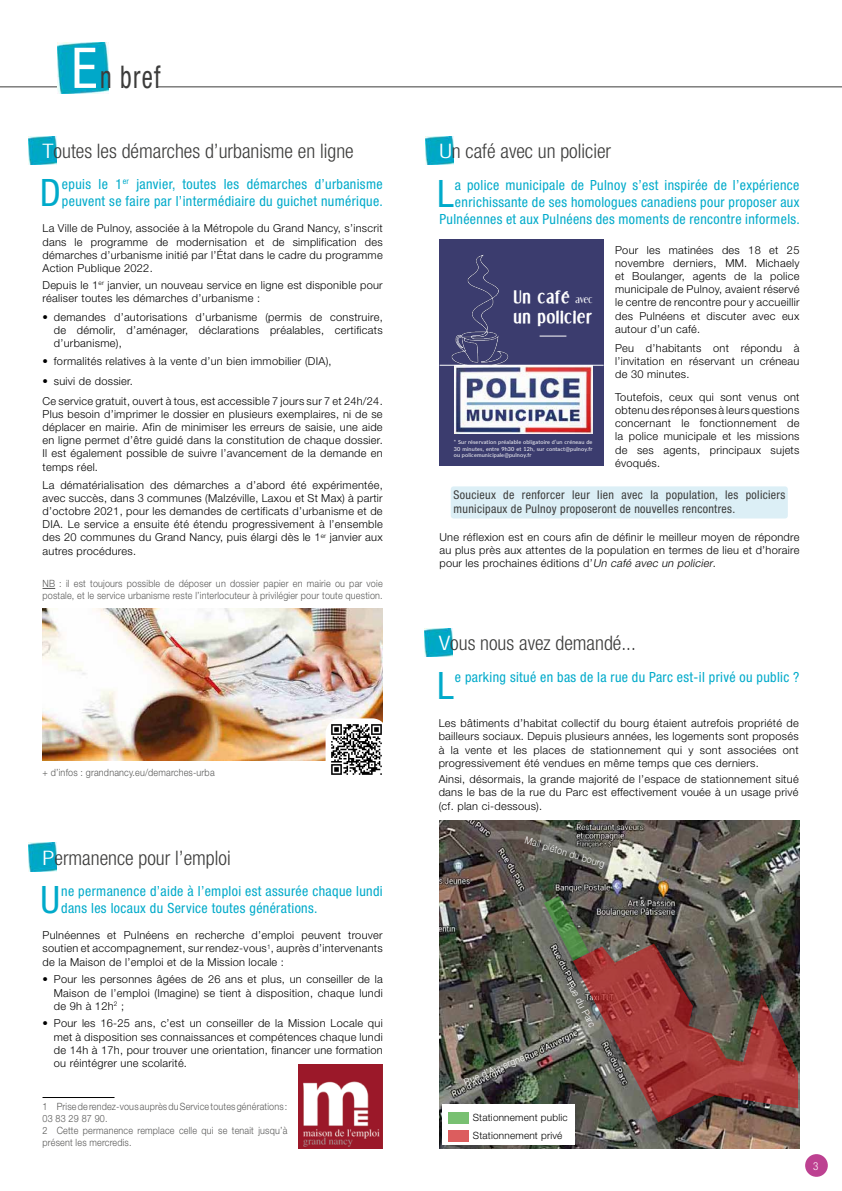
<style>
.page{position:relative;width:842px;height:1191px;background:#fff}
.page>*{position:absolute;margin:0;border:0;box-sizing:border-box;transform-origin:0 0}
.t1{font:condensed 37.8px "Helvetica Neue LT";color:#00aaca}
.t2{font:condensed 31.2px "Helvetica Neue LT";color:#3c3c3b;scale:.8 1}
.t3{font:300 condensed 20px "Helvetica Neue LT";color:#3c3c3b}
.t4{font:700 16.9px/20.3px "Dream Orphans";letter-spacing:.03em;color:#fff}
.t5{font:condensed 14px/17px "Helvetica Neue LT";letter-spacing:.025em;color:#00aaca}
.t6{font:condensed 12px/14.4px "Helvetica Neue LT";letter-spacing:.025em;color:#3c3c3b}
.t7{font:300 11px/13.2px "Helvetica Neue LT";letter-spacing:.025em;color:#000;text-align:justify}
.t8{font:300 condensed 11px "Helvetica Neue LT";color:#fff}
.t9{font:300 10px/12px "Helvetica Neue LT";letter-spacing:.02em;color:#575756;scale:.9 1}
.t10{font:300 10px "Helvetica Neue LT";color:#fff;scale:.9 1}
.t11{font:300 10px/18.8px "Helvetica Neue LT";letter-spacing:.02em;color:#000}
.t12{font:5.5px/6.6px "Lato";letter-spacing:.025em;color:#fff;text-align:justify}
.s1{font-size:56.2px;color:#fff}
.s2{color:#fff}
.s3{font-style:italic}
.s4{font-weight:400;font-size:9.9px}
</style>
<div class="page">
<div style="left:805px;top:1154px;width:23px;height:22px;background:#bd4191;border-radius:50%"></div>
<hr style="left:0;top:86px;width:71px;height:1px;background:#3c3c3b">
<hr style="left:157px;top:86px;width:685px;height:1px;background:#3c3c3b">
<img style="left:57px;top:43px;width:51px;height:51px">
<svg style="left:43px;top:588px;width:12px;height:1px"></svg>
<img style="left:28px;top:136px;width:29px;height:28px">
<img style="left:424px;top:628px;width:29px;height:28px">
<div style="left:451px;top:486px;width:337px;height:32px;background:#dceff6;border-radius:3px"></div>
<img style="left:425px;top:136px;width:29px;height:28px">
<div style="left:439px;top:240px;width:165px;height:226px;background:#3b3c6e"></div>
<img style="left:454px;top:366px;width:139px;height:67px">
<img style="left:439px;top:255px;width:93px;height:127px">
<hr style="left:440px;top:365px;width:164px;height:1px;background:#fff">
<svg style="left:540px;top:336px;width:26px;height:1px"></svg>
<hr style="left:43px;top:1097px;width:72px;height:1px;background:#000">
<img style="left:28px;top:843px;width:29px;height:28px">
<img style="left:439px;top:821px;width:360px;height:327px">
<img style="left:43px;top:608px;width:340px;height:152px">
<img style="left:326px;top:718px;width:57px;height:57px">
<img style="left:299px;top:1064px;width:84px;height:84px">
<svg style="left:573px;top:943px;width:225px;height:179px"></svg>
<svg style="left:544px;top:896px;width:45px;height:64px"></svg>
<div style="left:442px;top:1104px;width:132px;height:41px;background:#fff"></div>
<div style="left:448px;top:1112px;width:21px;height:11px;background:#78c071"></div>
<div style="left:448px;top:1130px;width:21px;height:12px;background:#dc5d5e"></div>
<h2 class="t2" style="left:71px;top:59px;width:113px"><span class="s1">E</span>n bref</h2>
<h3 class="t3" style="left:43px;top:140px;width:313px"><span class="s2">T</span>outes les démarches d’urbanisme en ligne</h3>
<h1 class="t1" style="left:40px;top:171px;width:23px">D</h1>
<p class="t5" style="left:62px;top:175px;width:323px">epuis le 1<sup>er</sup> janvier, toutes les démarches d’urbanisme peuvent se faire par l’intermédiaire du guichet numérique.</p>
<p class="t7" style="left:43px;top:222px;width:342px">La Ville de Pulnoy, associée à la Métropole du Grand Nancy, s’inscrit dans le programme de modernisation et de simplification des démarches d’urbanisme initié par l’État dans le cadre du programme Action Publique 2022.</p>
<p class="t7" style="left:43px;top:278px;width:342px">Depuis le 1<sup>er</sup> janvier, un nouveau service en ligne est disponible pour réaliser toutes les démarches d’urbanisme :</p>
<p class="t7" style="left:54px;top:310px;width:330px;text-indent:-11px">• demandes d’autorisations d’urbanisme (permis de construire, de démolir, d’aménager, déclarations préalables, certificats d’urbanisme),</p>
<p class="t7" style="left:43px;top:354px;width:291px">• formalités relatives à la vente d’un bien immobilier (DIA),</p>
<p class="t7" style="left:43px;top:370px;width:342px;line-height:20px">• suivi de dossier.<br>Ce service gratuit, ouvert à tous, est accessible 7 jours sur 7 et 24h/24.</p>
<p class="t7" style="left:43px;top:407px;width:342px">Plus besoin d’imprimer le dossier en plusieurs exemplaires, ni de se déplacer en mairie. Afin de minimiser les erreurs de saisie, une aide en ligne permet d’être guidé dans la constitution de chaque dossier.<br>Il est également possible de suivre l’avancement de la demande en temps réel.</p>
<p class="t7" style="left:43px;top:478px;width:342px">La dématérialisation des démarches a d’abord été expérimentée, avec succès, dans 3 communes (Malzéville, Laxou et St Max) à partir d’octobre 2021, pour les demandes de certificats d’urbanisme et de DIA. Le service a ensuite été étendu progressivement à l’ensemble des 20 communes du Grand Nancy, puis élargi dès le 1<sup>er</sup> janvier aux autres procédures.</p>
<p class="t9" style="left:43px;top:577px;width:379px">NB : il est toujours possible de déposer un dossier papier en mairie ou par voie postale, et le service urbanisme reste l’interlocuteur à privilégier pour toute question.</p>
<p class="t9" style="left:43px;top:765px;width:193px">+ d’infos : grandnancy.eu/demarches-urba</p>
<h3 class="t3" style="left:43px;top:846px;width:190px"><span class="s2">P</span>ermanence pour l’emploi</h3>
<h1 class="t1" style="left:41px;top:877px;width:21px">U</h1>
<p class="t5" style="left:61px;top:882px;width:323px">ne permanence d’aide à l’emploi est assurée chaque lundi dans les locaux du Service toutes générations.</p>
<p class="t7" style="left:43px;top:928px;width:342px">Pulnéennes et Pulnéens en recherche d’emploi peuvent trouver soutien et accompagnement, sur rendez-vous<sup>1</sup>, auprès d’intervenants de la Maison de l’emploi et de la Mission locale :</p>
<p class="t7" style="left:54px;top:972px;width:330px;text-indent:-11px">• Pour les personnes âgées de 26 ans et plus, un conseiller de la Maison de l’emploi (Imagine) se tient à disposition, chaque lundi de 9h à 12h<sup>2</sup> ;</p>
<p class="t7" style="left:54px;top:1016px;width:330px;text-indent:-11px">• Pour les 16-25 ans, c’est un conseiller de la Mission Locale qui met à disposition ses connaissances et compétences chaque lundi de 14h à 17h, pour trouver une orientation, financer une formation ou réintégrer une scolarité.</p>
<p class="t9" style="left:43px;top:1099px;width:274px">1 Prise de rendez-vous auprès du Service toutes générations :<br>03 83 29 87 90.<br>2 Cette permanence remplace celle qui se tenait jusqu’à présent les mercredis.</p>
<h3 class="t3" style="left:439px;top:140px;width:173px"><span class="s2">U</span>n café avec un policier</h3>
<p class="t5" style="left:439px;top:176px;width:362px;text-align:right">a police municipale de Pulnoy s’est inspirée de l’expérience enrichissante de ses homologues canadiens pour proposer aux<br>Pulnéennes et aux Pulnéens des moments de rencontre informels.</p>
<h1 class="t1" style="left:437px;top:171px;width:18px">L</h1>
<p class="t7" style="left:615px;top:243px;width:186px">Pour les matinées des 18 et 25 novembre derniers, MM. Michaely et Boulanger, agents de la police municipale de Pulnoy, avaient réservé le centre de rencontre pour y accueillir des Pulnéens et discuter avec eux autour d’un café.</p>
<p class="t7" style="left:615px;top:341px;width:186px">Peu d’habitants ont répondu à l’invitation en réservant un créneau de 30 minutes.</p>
<p class="t7" style="left:615px;top:390px;width:186px">Toutefois, ceux qui sont venus ont obtenu des réponses à leurs questions concernant le fonctionnement de la police municipale et les missions de ses agents, principaux sujets évoqués.</p>
<p class="t6" style="left:454px;top:487px;width:333px">Soucieux de renforcer leur lien avec la population, les policiers municipaux de Pulnoy proposeront de nouvelles rencontres.</p>
<p class="t7" style="left:439px;top:530px;width:362px">Une réflexion est en cours afin de définir le meilleur moyen de répondre au plus près aux attentes de la population en termes de lieu et d’horaire pour les prochaines éditions d’<span class="s3">Un café avec un policier</span>.</p>
<h3 class="t4" style="left:513px;top:288px;width:81px">Un café <span class="s4">avec </span>un policier</h3>
<p class="t12" style="left:454px;top:438px;width:140px">* Sur réservation préalable obligatoire d’un créneau de 30 minutes, entre 9h30 et 12h, sur contact@pulnoy.fr ou policemunicipale@pulnoy.fr</p>
<h3 class="t3" style="left:439px;top:631px;width:199px"><span class="s2">V</span>ous nous avez demandé...</h3>
<h1 class="t1" style="left:437px;top:663px;width:18px">L</h1>
<p class="t5" style="left:455px;top:668px;width:346px">e parking situé en bas de la rue du Parc est-il privé ou public ?</p>
<p class="t7" style="left:439px;top:716px;width:361px">Les bâtiments d’habitat collectif du bourg étaient autrefois propriété de bailleurs sociaux. Depuis plusieurs années, les logements sont proposés à la vente et les places de stationnement qui y sont associées ont progressivement été vendues en même temps que ces derniers.</p>
<p class="t7" style="left:439px;top:772px;width:361px">Ainsi, désormais, la grande majorité de l’espace de stationnement situé dans le bas de la rue du Parc est effectivement vouée à un usage privé (cf. plan ci-dessous).</p>
<p class="t10" style="left:527px;top:834px;width:94px;rotate:17deg">Mail piéton du bourg</p>
<p class="t10" style="left:575px;top:979px;width:57px;rotate:62deg">Rue du Parc</p>
<p class="t10" style="left:462px;top:1076px;width:73px;rotate:-23deg">Rue d’Auvergne</p>
<p class="t11" style="left:473px;top:1107px;width:96px">Stationnement public<br>Stationnement privé</p>
<p class="t8" style="left:813px;top:1159px;width:7px">3</p>
</div>
